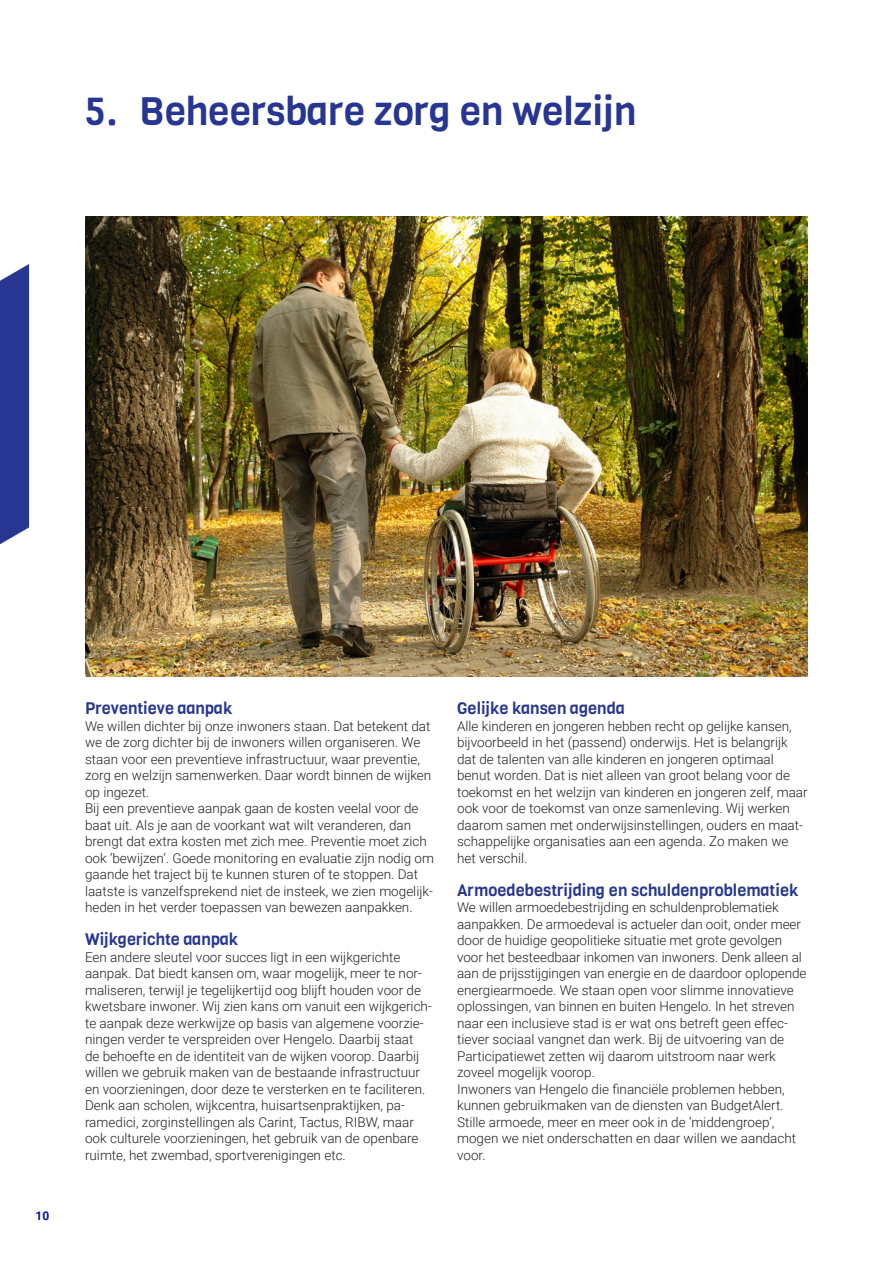
<style>
.page{position:relative;width:893px;height:1263px;background:#fff}
.page>*{position:absolute;margin:0;border:0;box-sizing:border-box;transform-origin:0 0}
.t1{font:39px "Viga";color:#263692}
.t2{font:16.5px "Viga";color:#263692}
.t3{font:300 13.5px/16.5px "Roboto";color:#231f20}
.t4{font:700 12px "Roboto";color:#00199f}
</style>
<div class="page">
<div style="left:0;top:264px;width:29px;height:281px;background:#263692"></div>
<img style="left:85px;top:217px;width:723px;height:459px">
<h1 class="t1" style="left:85px;top:85px;width:553px">5. Beheersbare zorg en welzijn</h1>
<p class="t4" style="left:36px;top:1207px;width:15px">10</p>
<p class="t2" style="left:85px;top:697px;width:149px">Preventieve aanpak</p>
<p class="t3" style="left:85px;top:717px;width:351px">We willen dichter bij onze inwoners staan. Dat betekent dat we de zorg dichter bij de inwoners willen organiseren. We staan voor een preventieve infrastructuur, waar preventie, zorg en welzijn samenwerken. Daar wordt binnen de wijken op ingezet.<br>Bij een preventieve aanpak gaan de kosten veelal voor de baat uit. Als je aan de voorkant wat wilt veranderen, dan brengt dat extra kosten met zich mee. Preventie moet zich ook ‘bewijzen’. Goede monitoring en evaluatie zijn nodig om gaande het traject bij te kunnen sturen of te stoppen. Dat laatste is vanzelfsprekend niet de insteek, we zien mogelijk&shy;heden in het verder toepassen van bewezen aanpakken.</p>
<p class="t2" style="left:85px;top:928px;width:155px">Wijkgerichte aanpak</p>
<p class="t3" style="left:85px;top:948px;width:348px">Een andere sleutel voor succes ligt in een wijkgerichte aanpak. Dat biedt kansen om, waar mogelijk, meer te nor&shy;maliseren, terwijl je tegelijkertijd oog blijft houden voor de kwetsbare inwoner. Wij zien kans om vanuit een wijkgerich&shy;te aanpak deze werkwijze op basis van algemene voorzie&shy;ningen verder te verspreiden over Hengelo. Daarbij staat<br>de behoefte en de identiteit van de wijken voorop. Daarbij willen we gebruik maken van de bestaande infrastructuur en voorzieningen, door deze te versterken en te faciliteren.<br>Denk aan scholen, wijkcentra, huisartsenpraktijken, pa&shy;ramedici, zorginstellingen als Carint, Tactus, RIBW, maar ook culturele voorzieningen, het gebruik van de openbare ruimte, het zwembad, sportverenigingen etc.</p>
<p class="t2" style="left:457px;top:697px;width:169px">Gelijke kansen agenda</p>
<p class="t3" style="left:457px;top:717px;width:352px">Alle kinderen en jongeren hebben recht op gelijke kansen, bijvoorbeeld in het (passend) onderwijs. Het is belangrijk dat de talenten van alle kinderen en jongeren optimaal benut worden. Dat is niet alleen van groot belang voor de toekomst en het welzijn van kinderen en jongeren zelf, maar ook voor de toekomst van onze samenleving. Wij werken daarom samen met onderwijsinstellingen, ouders en maat&shy;schappelijke organisaties aan een agenda. Zo maken we het verschil.</p>
<p class="t2" style="left:457px;top:879px;width:343px">Armoedebestrijding en schuldenproblematiek</p>
<p class="t3" style="left:457px;top:898px;width:351px">We willen armoedebestrijding en schuldenproblematiek aanpakken. De armoedeval is actueler dan ooit, onder meer door de huidige geopolitieke situatie met grote gevolgen voor het besteedbaar inkomen van inwoners. Denk alleen al aan de prijsstijgingen van energie en de daardoor oplopende energiearmoede. We staan open voor slimme innovatieve oplossingen, van binnen en buiten Hengelo. In het streven naar een inclusieve stad is er wat ons betreft geen effec&shy;tiever sociaal vangnet dan werk. Bij de uitvoering van de Participatiewet zetten wij daarom uitstroom naar werk zoveel mogelijk voorop.<br>Inwoners van Hengelo die financiële problemen hebben, kunnen gebruikmaken van de diensten van BudgetAlert.<br>Stille armoede, meer en meer ook in de ‘middengroep’, mogen we niet onderschatten en daar willen we aandacht voor.</p>
</div>
